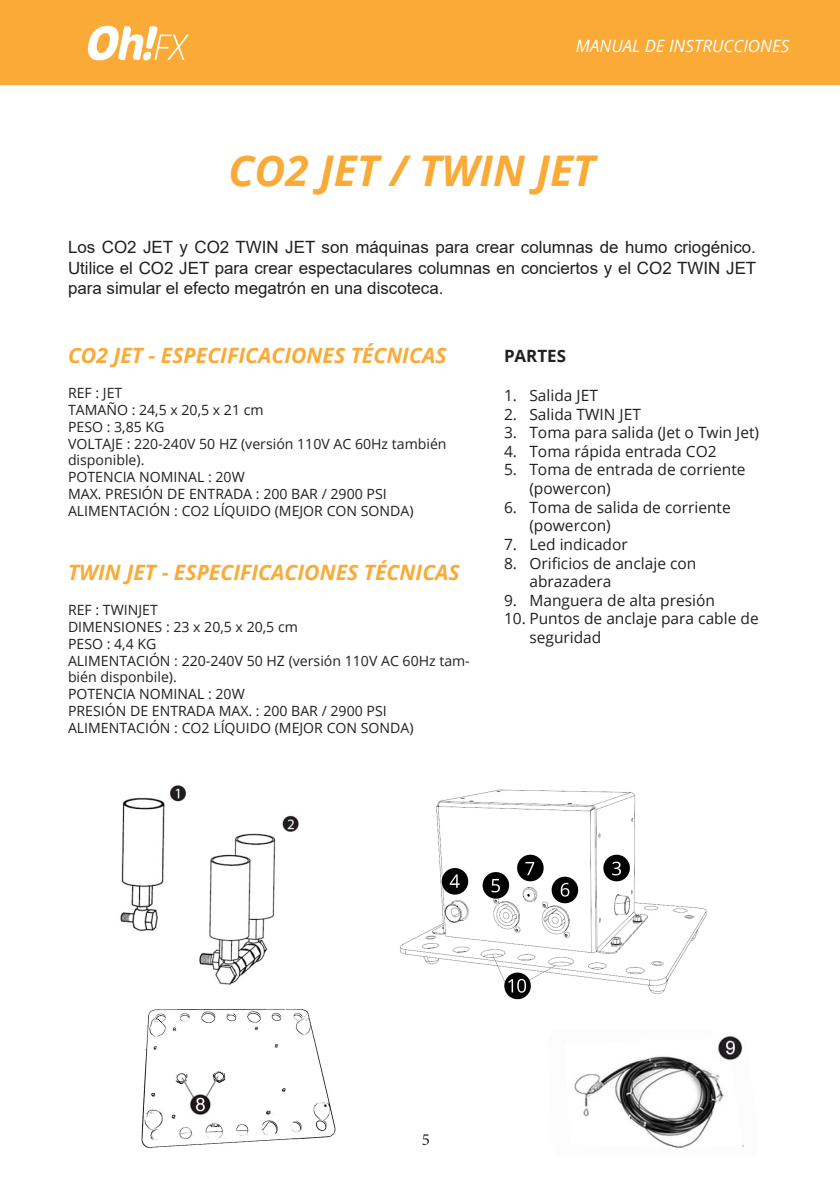
<style>
.page{position:relative;width:840px;height:1190px;background:#fff}
.page>*{position:absolute;margin:0;border:0;box-sizing:border-box;transform-origin:0 0}
.t1{font:italic 700 42.4px "Open Sans";color:#faaa36}
.t2{font:italic 700 21.2px "Open Sans";color:#faaa36}
.t3{font:17px/20.4px "Arial";color:#231f20;text-align:justify}
.t4{font:italic 17px "Open Sans";color:#fff}
.t5{font:700 17px "Open Sans";color:#231f20}
.t6{font:17px "Minion Pro";color:#231f20}
.t7{font:15.6px/18.6px "Open Sans";color:#231f20}
.t8{font:14.2px/17px "Open Sans";color:#231f20}
</style>
<div class="page">
<div style="left:0;top:1px;width:840px;height:84px;background:#faaa36"></div>
<img style="left:87px;top:25px;width:102px;height:36px">
<img style="left:141px;top:1008px;width:195px;height:140px">
<img style="left:120px;top:785px;width:179px;height:200px">
<img style="left:574px;top:1036px;width:170px;height:112px">
<img style="left:400px;top:789px;width:307px;height:211px">
<p class="t4" style="left:576px;top:34px;width:215px">MANUAL DE INSTRUCCIONES</p>
<p class="t1" style="left:229px;top:141px;width:368px">CO2 JET / TWIN JET</p>
<p class="t3" style="left:68px;top:237px;width:690px">Los CO2 JET y CO2 TWIN JET son máquinas para crear columnas de humo criogénico.<br>Utilice el CO2 JET para crear espectaculares columnas en conciertos y el CO2 TWIN JET para simular el efecto megatrón en una discoteca.</p>
<p class="t2" style="left:68px;top:341px;width:380px">CO2 JET - ESPECIFICACIONES TÉCNICAS</p>
<p class="t8" style="left:68px;top:384px;width:380px">REF : JET<br>TAMAÑO : 24,5 x 20,5 x 21 cm<br>PESO : 3,85 KG<br>VOLTAJE : 220-240V 50 HZ (versión 110V AC 60Hz también disponible).<br>POTENCIA NOMINAL : 20W<br>MAX. PRESIÓN DE ENTRADA : 200 BAR / 2900 PSI<br>ALIMENTACIÓN : CO2 LÍQUIDO (MEJOR CON SONDA)</p>
<p class="t2" style="left:68px;top:558px;width:393px">TWIN JET - ESPECIFICACIONES TÉCNICAS</p>
<p class="t8" style="left:68px;top:601px;width:403px">REF : TWINJET<br>DIMENSIONES : 23 x 20,5 x 20,5 cm<br>PESO : 4,4 KG<br>ALIMENTACIÓN : 220-240V 50 HZ (versión 110V AC 60Hz tam&shy;bién disponbile).<br>POTENCIA NOMINAL : 20W<br>PRESIÓN DE ENTRADA MAX. : 200 BAR / 2900 PSI<br>ALIMENTACIÓN : CO2 LÍQUIDO (MEJOR CON SONDA)</p>
<p class="t5" style="left:504px;top:344px;width:64px">PARTES</p>
<p class="t7" style="left:504px;top:386px;width:95px">1. Salida JET</p>
<p class="t7" style="left:504px;top:404px;width:138px">2. Salida TWIN JET</p>
<p class="t7" style="left:504px;top:423px;width:257px">3. Toma para salida (Jet o Twin Jet)</p>
<p class="t7" style="left:504px;top:441px;width:214px">4. Toma rápida entrada CO2</p>
<p class="t7" style="left:529px;top:460px;width:218px;text-indent:-25px">5. Toma de entrada de corriente (powercon)</p>
<p class="t7" style="left:529px;top:497px;width:203px;text-indent:-25px">6. Toma de salida de corriente (powercon)</p>
<p class="t7" style="left:504px;top:535px;width:125px">7. Led indicador</p>
<p class="t7" style="left:529px;top:553px;width:169px;text-indent:-25px">8. Orificios de anclaje con abrazadera</p>
<p class="t7" style="left:504px;top:590px;width:213px">9. Manguera de alta presión</p>
<p class="t7" style="left:529px;top:609px;width:231px;text-indent:-25px">10. Puntos de anclaje para cable de seguridad</p>
<p class="t6" style="left:422px;top:1128px;width:10px">5</p>
</div>
